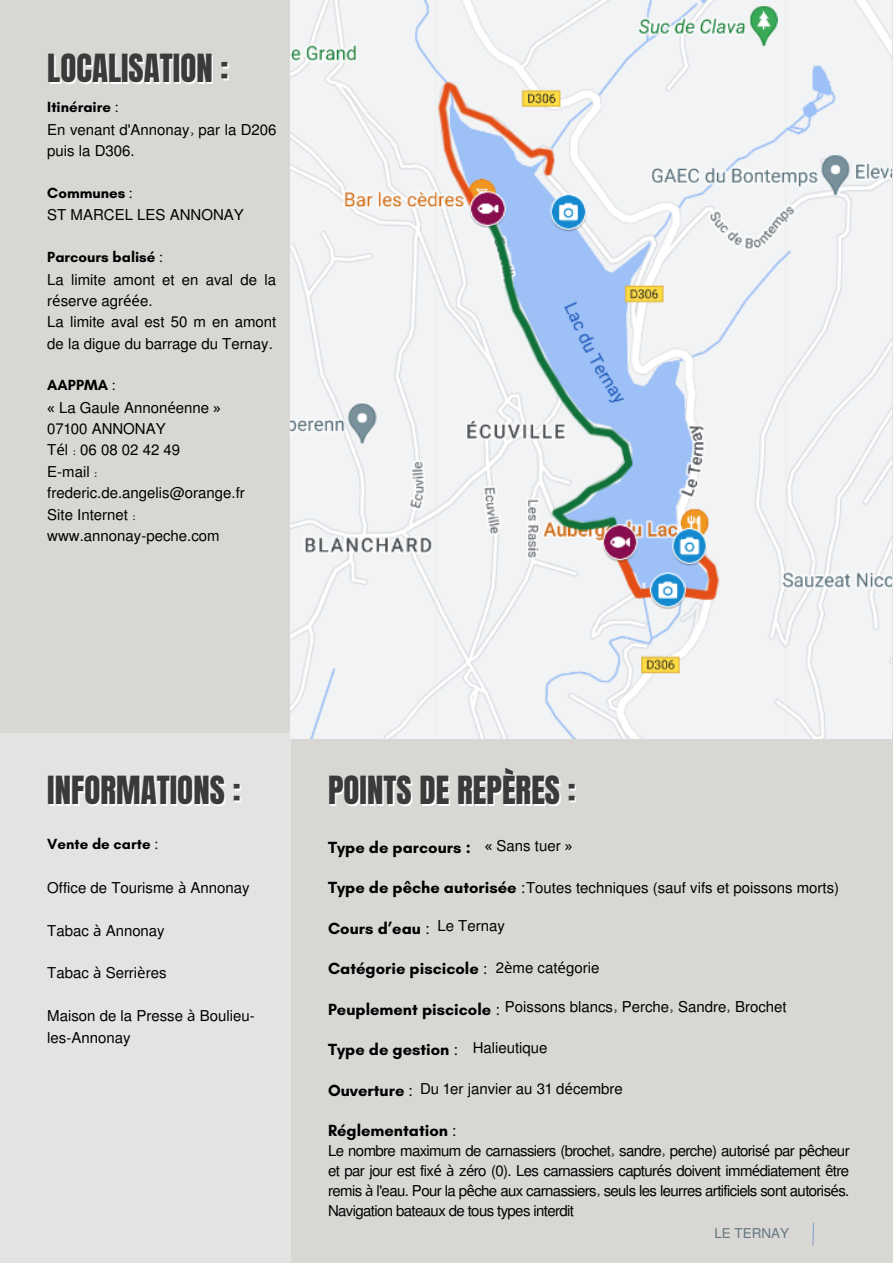
<style>
.page{position:relative;width:893px;height:1264px;background:#fff}
.page>*{position:absolute;margin:0;border:0;box-sizing:border-box;transform-origin:0 0}
.t1{font:33px "Anton";color:#3b3939}
.t2{font:700 16.5px "Glacial Indifference";color:#000}
.t3{font:15px/21.3px "Mukti";color:#000}
.t4{font:700 15px "Glacial Indifference";color:#000}
.t5{font:13.5px "Mukti";color:#637680}
.s1{font-weight:400}
.s2{font-family:"Noto Sans"}
.s3{font-family:"Glacial Indifference";font-weight:700;font-size:16.5px}
.s4{font-family:"Glacial Indifference";font-size:16.5px}
</style>
<div class="page">
<div style="left:0;top:0;width:892px;height:1262px;background:#e4e3e2"></div>
<div style="left:292px;top:732px;width:600px;height:530px;background:#d9d7d4"></div>
<div style="left:0;top:0;width:290px;height:732px;background:#d9d7d4"></div>
<img style="left:290px;top:0;width:601px;height:739px">
<svg style="left:812px;top:1222px;width:2px;height:24px"></svg>
<h1 class="t1" style="left:47px;top:45px;width:183px">LOCALISATION :</h1>
<p class="t4" style="left:47px;top:98px;width:73px">Itinéraire <span class="s1">:</span></p>
<p class="t3" style="left:47px;top:118px;width:231px">En venant d'Annonay, par la D206 puis la D306.</p>
<p class="t4" style="left:47px;top:184px;width:87px">Communes <span class="s1">:</span></p>
<p class="t3" style="left:47px;top:204px;width:198px">ST MARCEL LES ANNONAY</p>
<p class="t4" style="left:47px;top:248px;width:117px">Parcours balisé <span class="s1">:</span></p>
<p class="t3" style="left:47px;top:268px;width:231px">La limite amont et en aval de la r<span class="s2">é</span>serve agr<span class="s2">éé</span>e.<br>La limite aval est 50 m en amont de la digue du barrage du Ternay.</p>
<p class="t4" style="left:47px;top:376px;width:70px">AAPPMA <span class="s1">:</span></p>
<p class="t3" style="left:47px;top:396px;width:199px"><span class="s2">«</span> La Gaule Annon<span class="s2">é</span>enne <span class="s2">»<br></span>07100 ANNONAY<br>T<span class="s2">é</span>l : 06 08 02 42 49<br>E-mail : frederic.de.angelis@orange.fr<br>Site Internet : www.annonay-peche.com</p>
<h1 class="t1" style="left:47px;top:766px;width:195px">INFORMATIONS :</h1>
<h1 class="t1" style="left:328px;top:766px;width:249px">POINTS DE REPÈRES :</h1>
<p class="t4" style="left:47px;top:834px;width:113px">Vente de carte <span class="s1">:</span></p>
<p class="t3" style="left:47px;top:876px;width:204px">Office de Tourisme <span class="s2">à</span> Annonay</p>
<p class="t3" style="left:47px;top:919px;width:119px">Tabac <span class="s2">à</span> Annonay</p>
<p class="t3" style="left:47px;top:961px;width:121px">Tabac <span class="s2">à</span> Serri<span class="s2">è</span>res</p>
<p class="t3" style="left:47px;top:1004px;width:209px">Maison de la Presse <span class="s2">à</span> Boulieu&shy;les-Annonay</p>
<p class="t3" style="left:484px;top:834px;width:89px"><span class="s2">«</span> Sans tuer <span class="s2">»</span></p>
<p class="t2" style="left:328px;top:837px;width:144px">Type de parcours :</p>
<p class="t3" style="left:328px;top:876px;width:512px"><span class="s3">Type de pêche autorisée</span> <span class="s4">:</span>Toutes techniques (sauf vifs et poissons morts)</p>
<p class="t2" style="left:328px;top:917px;width:103px">Cours d’eau <span class="s1">:</span></p>
<p class="t2" style="left:328px;top:958px;width:161px">Catégorie piscicole <span class="s1">:</span></p>
<p class="t2" style="left:328px;top:998px;width:173px">Peuplement piscicole <span class="s1">:</span></p>
<p class="t2" style="left:328px;top:1039px;width:132px">Type de gestion <span class="s1">:</span></p>
<p class="t3" style="left:328px;top:1077px;width:296px"><span class="s3">Ouverture</span> <span class="s4">:</span> Du 1er janvier au 31 d<span class="s2">é</span>cembre</p>
<p class="t2" style="left:328px;top:1120px;width:130px">Réglementation <span class="s1">:</span></p>
<p class="t3" style="left:437px;top:914px;width:69px">Le Ternay</p>
<p class="t3" style="left:496px;top:956px;width:105px">2<span class="s2">è</span>me cat<span class="s2">é</span>gorie</p>
<p class="t3" style="left:505px;top:995px;width:283px">Poissons blancs, Perche, Sandre, Brochet</p>
<p class="t3" style="left:472px;top:1036px;width:76px">Halieutique</p>
<p class="t3" style="left:328px;top:1139px;width:523px;line-height:20.2px;text-align:justify">Le nombre maximum de carnassiers (brochet, sandre, perche) autoris<span class="s2">é</span> par p<span class="s2">ê</span>cheur et par jour est fix<span class="s2">é à</span> z<span class="s2">é</span>ro (0). Les carnassiers captur<span class="s2">é</span>s doivent imm<span class="s2">é</span>diatement <span class="s2">ê</span>tre remis <span class="s2">à</span> l'eau. Pour la p<span class="s2">ê</span>che aux carnassiers, seuls les leurres artificiels sont autoris<span class="s2">é</span>s.<br>Navigation bateaux de tous types interdit</p>
<p class="t5" style="left:714px;top:1223px;width:76px">LE TERNAY</p>
</div>
